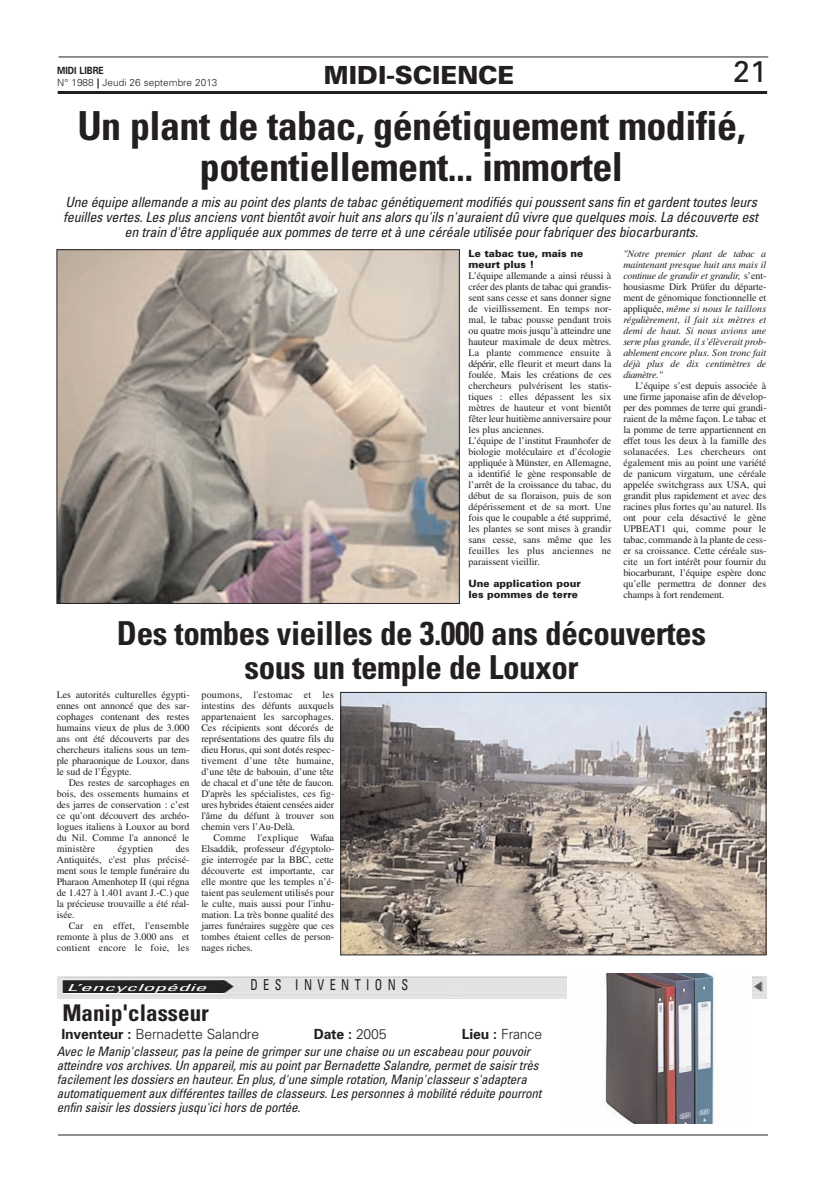
<style>
.page{position:relative;width:823px;height:1191px;background:#fff}
.page>*{position:absolute;margin:0;border:0;box-sizing:border-box;transform-origin:0 0}
.t1{font:700 condensed 40px/41px "Univers";letter-spacing:-.015em;color:#231f20;text-align:center}
.t2{font:700 condensed 33px/34px "Univers";letter-spacing:-.015em;color:#231f20;text-align:center}
.t3{font:30px "Univers";color:#231f20}
.t4{font:900 25px "Univers";color:#231f20}
.t5{font:700 condensed 23px "Univers";color:#231f20}
.t6{font:condensed 15px "Univers";letter-spacing:.445em;color:#231f20;scale:.81 1}
.t7{font:italic condensed 14px/15px "Univers";letter-spacing:-.015em;color:#231f20;text-align:center}
.t8{font:300 14px "Univers";letter-spacing:-.015em;color:#231f20}
.t9{font:700 14px "Univers";color:#231f20}
.t10{font:italic condensed 13px/14px "Univers";letter-spacing:-.015em;color:#231f20}
.t11{font:10px/11px "Times";letter-spacing:-.005em;color:#231f20;text-align:justify}
.t12{font:italic 10px/11px "Times";letter-spacing:-.005em;color:#231f20;text-align:justify}
.t13{font:900 10px/11px "Univers";color:#231f20}
.t14{font:300 10px/12.2px "Univers";color:#231f20}
.t15{font:10px "Times";letter-spacing:.015em;color:#231f20}
.t16{font:italic condensed 9.6px "Univers";color:#fff;scale:2.43 1}
.s1{font-weight:700}
.s2{font-weight:900}
.s3{font-style:normal}
.s4{font-weight:300}
</style>
<div class="page">
<img style="left:342px;top:694px;width:421px;height:259px">
<div style="left:340px;top:692px;width:425px;height:263px;border:1px solid #231f20"></div>
<hr style="left:58px;top:1134px;width:709px;height:1px;background:#231f20">
<hr style="left:58px;top:57px;width:709px;height:1px;background:#231f20">
<hr style="left:58px;top:91px;width:708px;height:3px;background:#231f20">
<img style="left:58px;top:976px;width:707px;height:23px">
<img style="left:567px;top:974px;width:183px;height:149px">
<img style="left:59px;top:251px;width:398px;height:350px">
<div style="left:57px;top:249px;width:402px;height:354px;border:1px solid #231f20"></div>
<p class="t14" style="left:57px;top:65px;width:162px"><span class="s1">MIDI LIBRE<br></span>N° 1988 <span class="s2">|</span> Jeudi 26 septembre 2013</p>
<h3 class="t4" style="left:324px;top:66px;width:192px">MIDI-SCIENCE</h3>
<h3 class="t3" style="left:732px;top:60px;width:35px">21</h3>
<h1 class="t1" style="left:77px;top:109px;width:669px">Un plant de tabac, génétiquement modifié, potentiellement... immortel</h1>
<p class="t7" style="left:63px;top:196px;width:696px">Une équipe allemande a mis au point des plants de tabac génétiquement modifiés qui poussent sans fin et gardent toutes leurs feuilles vertes. Les plus anciens vont bientôt avoir huit ans alors qu'ils n'auraient dû vivre que quelques mois. La découverte est en train d'être appliquée aux pommes de terre et à une céréale utilisée pour fabriquer des biocarburants.</p>
<p class="t13" style="left:468px;top:249px;width:116px">Le tabac tue, mais ne meurt plus !</p>
<p class="t11" style="left:468px;top:271px;width:145px;text-align:left">L’équipe allemande a ainsi réussi à créer des plants de tabac qui grandis&shy;sent sans cesse et sans donner signe de vieillissement. En temps nor&shy;mal, le tabac pousse pendant trois ou quatre mois jusqu’à atteindre une hauteur maximale de deux mètres.<br>La plante commence ensuite à dépérir, elle fleurit et meurt dans la foulée. Mais les créations de ces chercheurs pulvérisent les statis&shy;tiques : elles dépassent les six mètres de hauteur et vont bientôt fêter leur huitième anniversaire pour les plus anciennes.<br>L’équipe de l’institut Fraunhofer de biologie moléculaire et d’écologie appliquée à Münster, en Allemagne, a identifié le gène responsable de l’arrêt de la croissance du tabac, du début de sa floraison, puis de son dépérissement et de sa mort. Une fois que le coupable a été supprimé, les plantes se sont mises à grandir sans cesse, sans même que les feuilles les plus anciennes ne paraissent vieillir.</p>
<p class="t13" style="left:468px;top:579px;width:114px">Une application pour les pommes de terre</p>
<p class="t12" style="left:623px;top:249px;width:144px">"Notre premier plant de tabac a maintenant presque huit ans mais il continue de grandir et grandir, <span class="s3">s’ent&shy;housiasme Dirk Prüfer du départe&shy;ment de génomique fonctionnelle et appliquée,</span> même si nous le taillons régulièrement, il fait six mètres et demi de haut. Si nous avions une serre plus grande, il s’élèverait prob&shy;ablement encore plus. Son tronc fait déjà plus de dix centimètres de diamètre."</p>
<p class="t11" style="left:623px;top:381px;width:145px;text-indent:12px">L’équipe s’est depuis associée à une firme japonaise afin de dévelop&shy;per des pommes de terre qui grandi&shy;raient de la même façon. Le tabac et la pomme de terre appartiennent en effet tous les deux à la famille des solanacées. Les chercheurs ont également mis au point une variété de panicum virgatum, une céréale appelée switchgrass aux USA, qui grandit plus rapidement et avec des racines plus fortes qu’au naturel. Ils ont pour cela désactivé le gène UPBEAT1 qui, comme pour le tabac, commande à la plante de cess&shy;er sa croissance. Cette céréale sus&shy;cite un fort intérêt pour fournir du biocarburant, l’équipe espère donc qu’elle permettra de donner des champs à fort rendement.</p>
<h2 class="t2" style="left:117px;top:618px;width:590px">Des tombes vieilles de 3.000 ans découvertes sous un temple de Louxor</h2>
<p class="t11" style="left:57px;top:690px;width:134px">Les autorités culturelles égypti&shy;ennes ont annoncé que des sar&shy;cophages contenant des restes humains vieux de plus de 3.000 ans ont été découverts par des chercheurs italiens sous un tem&shy;ple pharaonique de Louxor, dans le sud de l’Égypte.</p>
<p class="t11" style="left:57px;top:778px;width:134px;text-indent:12px">Des restes de sarcophages en bois, des ossements humains et des jarres de conservation : c’est ce qu’ont découvert des archéo&shy;logues italiens à Louxor au bord du Nil. Comme l'a annoncé le ministère</p>
<p class="t11" style="left:57px;top:844px;width:134px;text-indent:119px">des Antiquités, c'est plus précisé&shy;ment sous le temple funéraire du Pharaon Amenhotep II (qui régna de 1.427 à 1.401 avant J.-C.) que la précieuse trouvaille a été réal&shy;isée.</p>
<p class="t11" style="left:57px;top:921px;width:134px;text-indent:12px">Car en effet, l'ensemble remonte à plus de 3.000 ans et contient encore le foie, les</p>
<p class="t15" style="left:118px;top:845px;width:37px">égyptien</p>
<p class="t11" style="left:201px;top:690px;width:134px">poumons, l'estomac et les intestins des défunts auxquels appartenaient les sarcophages.<br>Ces récipients sont décorés de représentations des quatre fils du dieu Horus, qui sont dotés respec&shy;tivement d’une tête humaine, d’une tête de babouin, d’une tête de chacal et d’une tête de faucon.<br>D'après les spécialistes, ces fig&shy;ures hybrides étaient censées aider l'âme du défunt à trouver son chemin vers l’Au-Delà.</p>
<p class="t11" style="left:201px;top:833px;width:134px;text-indent:12px">Comme l'explique Wafaa Elsaddik, professeur d'égyptolo&shy;gie interrogée par la BBC, cette découverte est importante, car elle montre que les temples n’é&shy;taient pas seulement utilisés pour le culte, mais aussi pour l'inhu&shy;mation. La très bonne qualité des jarres funéraires suggère que ces tombes étaient celles de person&shy;nages riches.</p>
<p class="t16" style="left:66px;top:983px;width:59px">L’encyclopédie</p>
<h3 class="t6" style="left:250px;top:979px;width:196px">DES INVENTIONS</h3>
<h3 class="t5" style="left:62px;top:1004px;width:148px">Manip'classeur</h3>
<h3 class="t8" style="left:61px;top:1029px;width:199px"><span class="s1">Inventeur :</span> Bernadette Salandre</h3>
<h3 class="t9" style="left:313px;top:1029px;width:74px">Date : <span class="s4">2005</span></h3>
<h3 class="t8" style="left:461px;top:1029px;width:82px"><span class="s1">Lieu :</span> France</h3>
<p class="t10" style="left:57px;top:1045px;width:486px">Avec le Manip'classeur, pas la peine de grimper sur une chaise ou un escabeau pour pouvoir atteindre vos archives. Un appareil, mis au point par Bernadette Salandre, permet de saisir très facilement les dossiers en hauteur. En plus, d'une simple rotation, Manip'classeur s'adaptera automatiquement aux différentes tailles de classeurs. Les personnes à mobilité réduite pourront enfin saisir les dossiers jusqu'ici hors de portée.</p>
</div>
